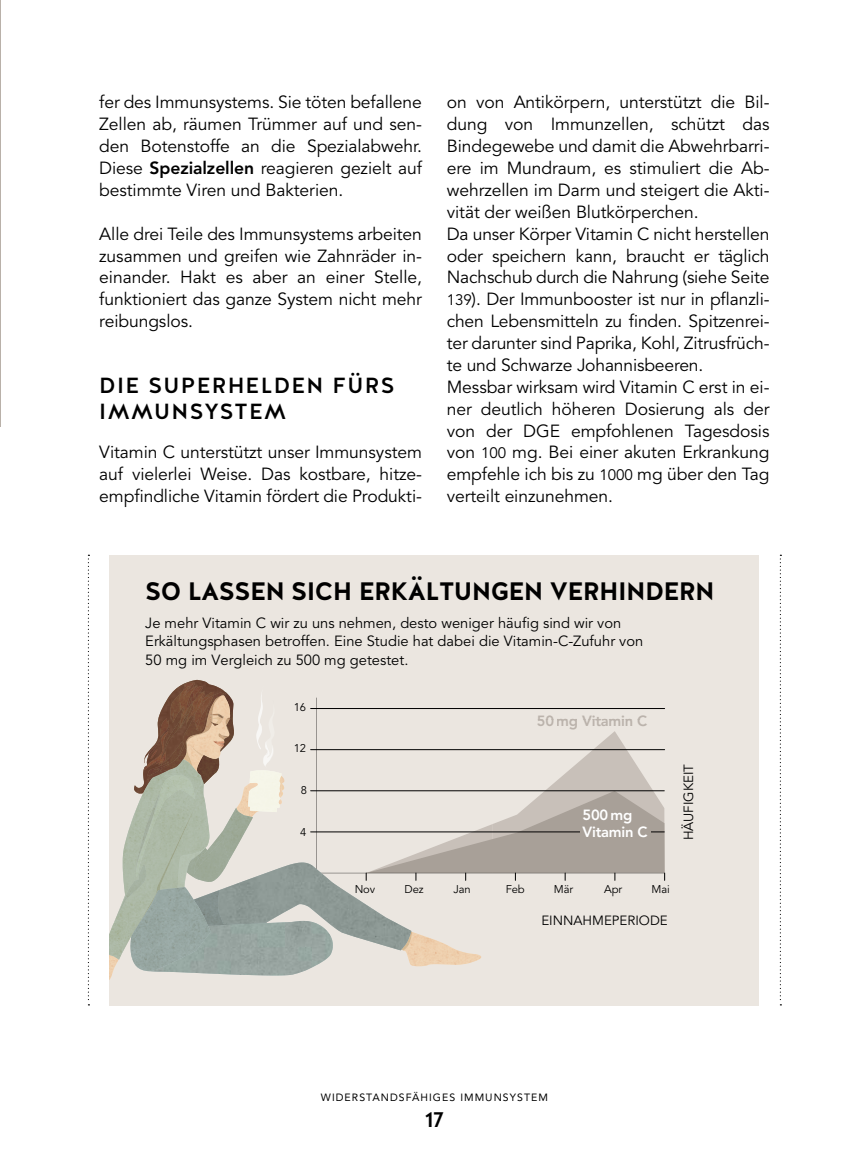
<style>
.page{position:relative;width:844px;height:1166px;background:#fff}
.page>*{position:absolute;margin:0;border:0;box-sizing:border-box;transform-origin:0 0}
.t1{font:700 25.2px "Halis GR";letter-spacing:-.025em;color:#000}
.t2{font:500 21.88px/26.2px "Halis GR";letter-spacing:.06em;color:#000}
.t3{font:17.5px/21.9px "Avenir LT Std";letter-spacing:-.005em;color:#000;text-align:justify}
.t4{font:14.7px/18.6px "Avenir LT Std";color:#000}
.t5{font:800 14.7px/17.7px "Avenir LT Std";letter-spacing:-.015em;color:#fff}
.t6{font:800 14.7px "Avenir LT Std";letter-spacing:-.015em;color:#bbb3ac}
.t7{font:13.3px "Avenir LT Std";color:#000}
.t8{font:11.2px "Avenir LT Std";letter-spacing:-.015em;color:#000}
.t9{font:10.5px "Avenir LT Std";letter-spacing:.1em;color:#000}
.s1{font-weight:800}
.s2{font-size:15.05px}
</style>
<div class="page">
<div style="left:109px;top:555px;width:649px;height:450px;background:#ebe6e0"></div>
<svg style="left:109px;top:680px;width:556px;height:300px"></svg>
<div style="left:580px;top:823px;width:70px;height:18px;background:#a8a098"></div>
<div style="left:537px;top:715px;width:16px;height:5px;background:#ebe6e0"></div>
<div style="left:537px;top:720px;width:16px;height:6px;background:#ebe6e0"></div>
<div style="left:557px;top:715px;width:90px;height:5px;background:#ebe6e0"></div>
<div style="left:557px;top:720px;width:90px;height:10px;background:#ebe6e0"></div>
<svg style="left:88px;top:555px;width:1px;height:450px"></svg>
<svg style="left:779px;top:555px;width:2px;height:450px"></svg>
<p class="t3" style="left:99px;top:93px;width:324px">fer des Immunsystems. Sie töten befallene Zellen ab, räumen Trümmer auf und sen&shy;den Botenstoffe an die Spezialabwehr.<br>Diese <span class="s1">Spezialzellen</span> reagieren gezielt auf bestimmte Viren und Bakterien.</p>
<p class="t3" style="left:99px;top:224px;width:324px">Alle drei Teile des Immunsystems arbeiten zusammen und greifen wie Zahnräder in&shy;einander. Hakt es aber an einer Stelle, funktioniert das ganze System nicht mehr reibungslos.</p>
<p class="t2" style="left:99px;top:372px;width:297px">DIE SUPERHELDEN FÜRS<br>IMMUNSYSTEM</p>
<p class="t3" style="left:99px;top:443px;width:324px">Vitamin C unterstützt unser Immunsystem auf vielerlei Weise. Das kostbare, hitze&shy;empfindliche Vitamin fördert die Produkti-</p>
<p class="t3" style="left:446px;top:93px;width:324px;text-align:left">on von Antikörpern, unterstützt die Bil&shy;dung von Immunzellen, schützt das Bindegewebe und damit die Abwehrbarri&shy;ere im Mundraum, es stimuliert die Ab&shy;wehrzellen im Darm und steigert die Akti&shy;vität der weißen Blutkörperchen.<br>Da unser Körper Vitamin C nicht herstellen oder speichern kann, braucht er täglich Nachschub durch die Nahrung (siehe Seite <span class="s2">139</span>). Der Immunbooster ist nur in pflanzli&shy;chen Lebensmitteln zu finden. Spitzenrei&shy;ter darunter sind Paprika, Kohl, Zitrusfrüch&shy;te und Schwarze Johannisbeeren.<br>Messbar wirksam wird Vitamin C erst in ei&shy;ner deutlich höheren Dosierung als der von der DGE empfohlenen Tagesdosis von <span class="s2">100</span> mg. Bei einer akuten Erkrankung empfehle ich bis zu <span class="s2">1000</span> mg über den Tag verteilt einzunehmen.</p>
<h1 class="t1" style="left:145px;top:577px;width:571px">SO LASSEN SICH ERKÄLTUNGEN VERHINDERN</h1>
<p class="t4" style="left:145px;top:614px;width:499px">Je mehr Vitamin C wir zu uns nehmen, desto weniger häufig sind wir von<br>Erkältungsphasen betroffen. Eine Studie hat dabei die Vitamin-C-Zufuhr von<br>50 mg im Vergleich zu 500 mg getestet.</p>
<p class="t8" style="left:294px;top:702px;width:14px">16</p>
<p class="t8" style="left:294px;top:742px;width:14px">12</p>
<p class="t8" style="left:301px;top:784px;width:8px">8</p>
<p class="t8" style="left:300px;top:826px;width:8px">4</p>
<p class="t6" style="left:536px;top:715px;width:112px">50 mg Vitamin C</p>
<p class="t5" style="left:582px;top:807px;width:67px">500 mg<br>Vitamin C</p>
<p class="t7" style="left:681px;top:840px;width:78px;rotate:-90deg">HÄUFIGKEIT</p>
<p class="t8" style="left:354px;top:884px;width:22px">Nov</p>
<p class="t8" style="left:404px;top:884px;width:20px">Dez</p>
<p class="t8" style="left:453px;top:884px;width:19px">Jan</p>
<p class="t8" style="left:505px;top:884px;width:20px">Feb</p>
<p class="t8" style="left:553px;top:884px;width:21px">Mär</p>
<p class="t8" style="left:604px;top:884px;width:19px">Apr</p>
<p class="t8" style="left:651px;top:884px;width:20px">Mai</p>
<p class="t7" style="left:541px;top:913px;width:128px">EINNAHMEPERIODE</p>
<p class="t9" style="left:321px;top:1091px;width:228px">WIDERSTANDSFÄHIGES IMMUNSYSTEM</p>
<p class="t2" style="left:424px;top:1106px;width:21px">17</p>
</div>
